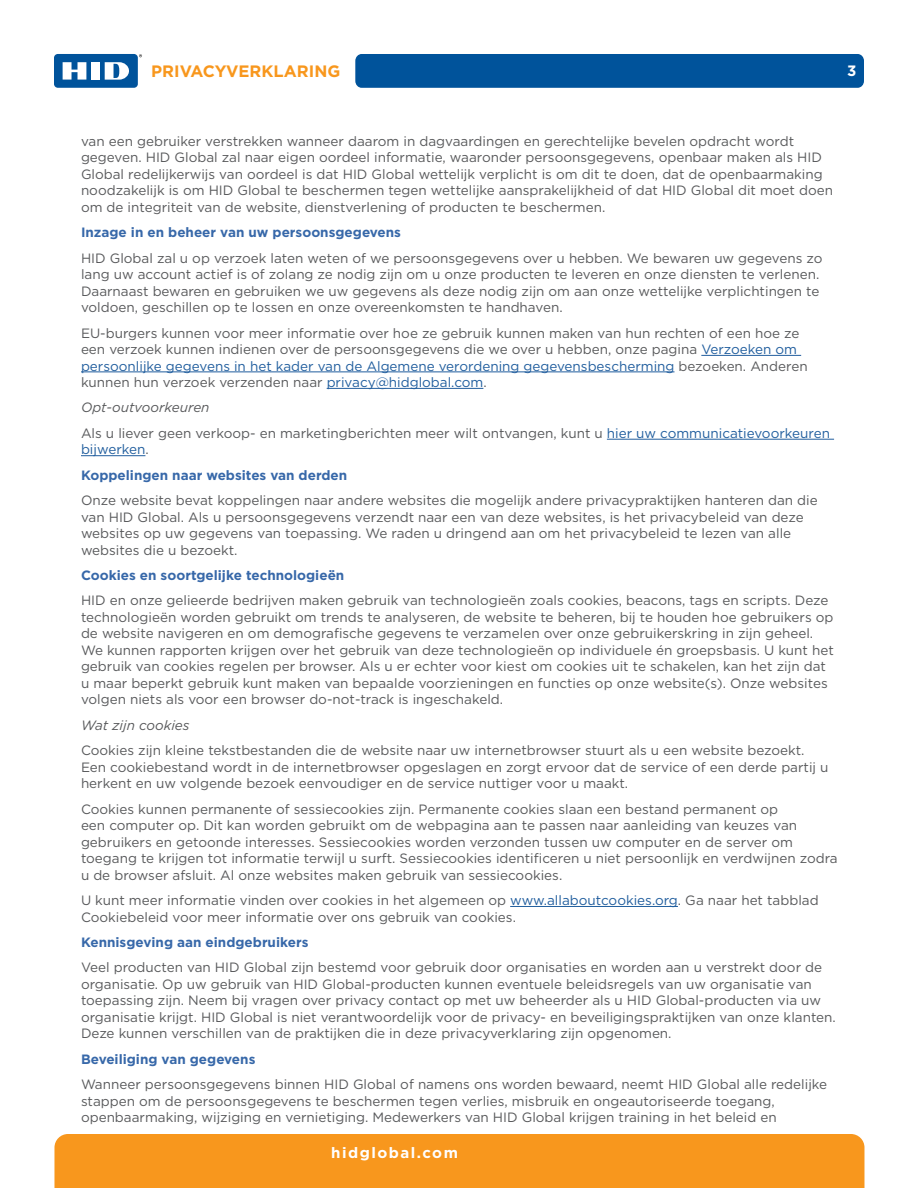
<style>
.page{position:relative;width:918px;height:1188px;background:#fff}
.page>*{position:absolute;margin:0;border:0;box-sizing:border-box;transform-origin:0 0}
.t1{font:700 16.5px "Gotham";color:#f8971d}
.t2{font:700 15px "Gotham";letter-spacing:.1em;color:#fff}
.Body{font:13.5px/16.5px "Gotham";color:#58595b}
.Body-2{font:700 13.5px "Gotham";color:#3768a9}
.Body-3{font:italic 13.5px "Gotham";color:#58595b}
.s1{color:#215e9e}
</style>
<div class="page">
<div style="left:355px;top:54px;width:509px;height:34px;background:#00539b;border-radius:7px"></div>
<div style="left:54px;top:54px;width:84px;height:34px;background:#00539b;border-radius:4px"></div>
<div style="left:91px;top:62px;width:9px;height:18px;background:#fff"></div>
<svg style="left:63px;top:62px;width:23px;height:18px"></svg>
<svg style="left:105px;top:62px;width:24px;height:18px"></svg>
<div style="left:54px;top:1134px;width:810px;height:54px;background:#f8971d"></div>
<hr style="left:701px;top:355px;width:100px;height:1px;background:#215e9e">
<hr style="left:81px;top:372px;width:594px;height:1px;background:#215e9e">
<hr style="left:327px;top:388px;width:156px;height:1px;background:#215e9e">
<hr style="left:607px;top:439px;width:227px;height:1px;background:#215e9e">
<hr style="left:81px;top:455px;width:64px;height:1px;background:#215e9e">
<hr style="left:510px;top:906px;width:168px;height:1px;background:#215e9e">
<p class="t1" style="left:151px;top:61px;width:191px">PRIVACYVERKLARING</p>
<p class="t2" style="left:847px;top:61px;width:11px">3</p>
<p class="Body" style="left:81px;top:132px;width:754px">van een gebruiker verstrekken wanneer daarom in dagvaardingen en gerechtelijke bevelen opdracht wordt gegeven. HID Global zal naar eigen oordeel informatie, waaronder persoonsgegevens, openbaar maken als HID Global redelijkerwijs van oordeel is dat HID Global wettelijk verplicht is om dit te doen, dat de openbaarmaking noodzakelijk is om HID Global te beschermen tegen wettelijke aansprakelijkheid of dat HID Global dit moet doen om de integriteit van de website, dienstverlening of producten te beschermen.</p>
<p class="Body-2" style="left:81px;top:223px;width:322px">Inzage in en beheer van uw persoonsgegevens</p>
<p class="Body" style="left:81px;top:249px;width:743px">HID Global zal u op verzoek laten weten of we persoonsgegevens over u hebben. We bewaren uw gegevens zo lang uw account actief is of zolang ze nodig zijn om u onze producten te leveren en onze diensten te verlenen.<br>Daarnaast bewaren en gebruiken we uw gegevens als deze nodig zijn om aan onze wettelijke verplichtingen te voldoen, geschillen op te lossen en onze overeenkomsten te handhaven.</p>
<p class="Body" style="left:81px;top:324px;width:728px">EU-burgers kunnen voor meer informatie over hoe ze gebruik kunnen maken van hun rechten of een hoe ze een verzoek kunnen indienen over de persoonsgegevens die we over u hebben, onze pagina <span class="s1">Verzoeken om persoonlijke gegevens in het kader van de Algemene verordening gegevensbescherming</span> bezoeken. Anderen kunnen hun verzoek verzenden naar <span class="s1">privacy@hidglobal.com</span>.</p>
<p class="Body-3" style="left:81px;top:399px;width:130px">Opt-outvoorkeuren</p>
<p class="Body" style="left:81px;top:425px;width:751px">Als u liever geen verkoop- en marketingberichten meer wilt ontvangen, kunt u <span class="s1">hier uw communicatievoorkeuren bijwerken</span>.</p>
<p class="Body-2" style="left:81px;top:466px;width:268px">Koppelingen naar websites van derden</p>
<p class="Body" style="left:81px;top:492px;width:738px">Onze website bevat koppelingen naar andere websites die mogelijk andere privacypraktijken hanteren dan die van HID Global. Als u persoonsgegevens verzendt naar een van deze websites, is het privacybeleid van deze websites op uw gegevens van toepassing. We raden u dringend aan om het privacybeleid te lezen van alle websites die u bezoekt.</p>
<p class="Body-2" style="left:81px;top:566px;width:265px">Cookies en soortgelijke technologieën</p>
<p class="Body" style="left:81px;top:592px;width:754px">HID en onze gelieerde bedrijven maken gebruik van technologieën zoals cookies, beacons, tags en scripts. Deze technologieën worden gebruikt om trends te analyseren, de website te beheren, bij te houden hoe gebruikers op de website navigeren en om demografische gegevens te verzamelen over onze gebruikerskring in zijn geheel.<br>We kunnen rapporten krijgen over het gebruik van deze technologieën op individuele én groepsbasis. U kunt het gebruik van cookies regelen per browser. Als u er echter voor kiest om cookies uit te schakelen, kan het zijn dat u maar beperkt gebruik kunt maken van bepaalde voorzieningen en functies op onze website(s). Onze websites volgen niets als voor een browser do-not-track is ingeschakeld.</p>
<p class="Body-3" style="left:81px;top:716px;width:110px">Wat zijn cookies</p>
<p class="Body" style="left:81px;top:742px;width:749px">Cookies zijn kleine tekstbestanden die de website naar uw internetbrowser stuurt als u een website bezoekt.<br>Een cookiebestand wordt in de internetbrowser opgeslagen en zorgt ervoor dat de service of een derde partij u herkent en uw volgende bezoek eenvoudiger en de service nuttiger voor u maakt.</p>
<p class="Body" style="left:81px;top:800px;width:758px">Cookies kunnen permanente of sessiecookies zijn. Permanente cookies slaan een bestand permanent op<br>een computer op. Dit kan worden gebruikt om de webpagina aan te passen naar aanleiding van keuzes van gebruikers en getoonde interesses. Sessiecookies worden verzonden tussen uw computer en de server om toegang te krijgen tot informatie terwijl u surft. Sessiecookies identificeren u niet persoonlijk en verdwijnen zodra u de browser afsluit. Al onze websites maken gebruik van sessiecookies.</p>
<p class="Body" style="left:81px;top:892px;width:739px">U kunt meer informatie vinden over cookies in het algemeen op <span class="s1">www.allaboutcookies.org</span>. Ga naar het tabblad<br>Cookiebeleid voor meer informatie over ons gebruik van cookies.</p>
<p class="Body-2" style="left:81px;top:933px;width:229px">Kennisgeving aan eindgebruikers</p>
<p class="Body" style="left:81px;top:959px;width:756px">Veel producten van HID Global zijn bestemd voor gebruik door organisaties en worden aan u verstrekt door de organisatie. Op uw gebruik van HID Global-producten kunnen eventuele beleidsregels van uw organisatie van toepassing zijn. Neem bij vragen over privacy contact op met uw beheerder als u HID Global-producten via uw organisatie krijgt. HID Global is niet verantwoordelijk voor de privacy- en beveiligingspraktijken van onze klanten.<br>Deze kunnen verschillen van de praktijken die in deze privacyverklaring zijn opgenomen.</p>
<p class="Body-2" style="left:81px;top:1050px;width:176px">Beveiliging van gegevens</p>
<p class="Body" style="left:81px;top:1076px;width:748px">Wanneer persoonsgegevens binnen HID Global of namens ons worden bewaard, neemt HID Global alle redelijke stappen om de persoonsgegevens te beschermen tegen verlies, misbruik en ongeautoriseerde toegang, openbaarmaking, wijziging en vernietiging. Medewerkers van HID Global krijgen training in het beleid en</p>
<p class="t2" style="left:331px;top:1142px;width:128px">hidglobal.com</p>
</div>
